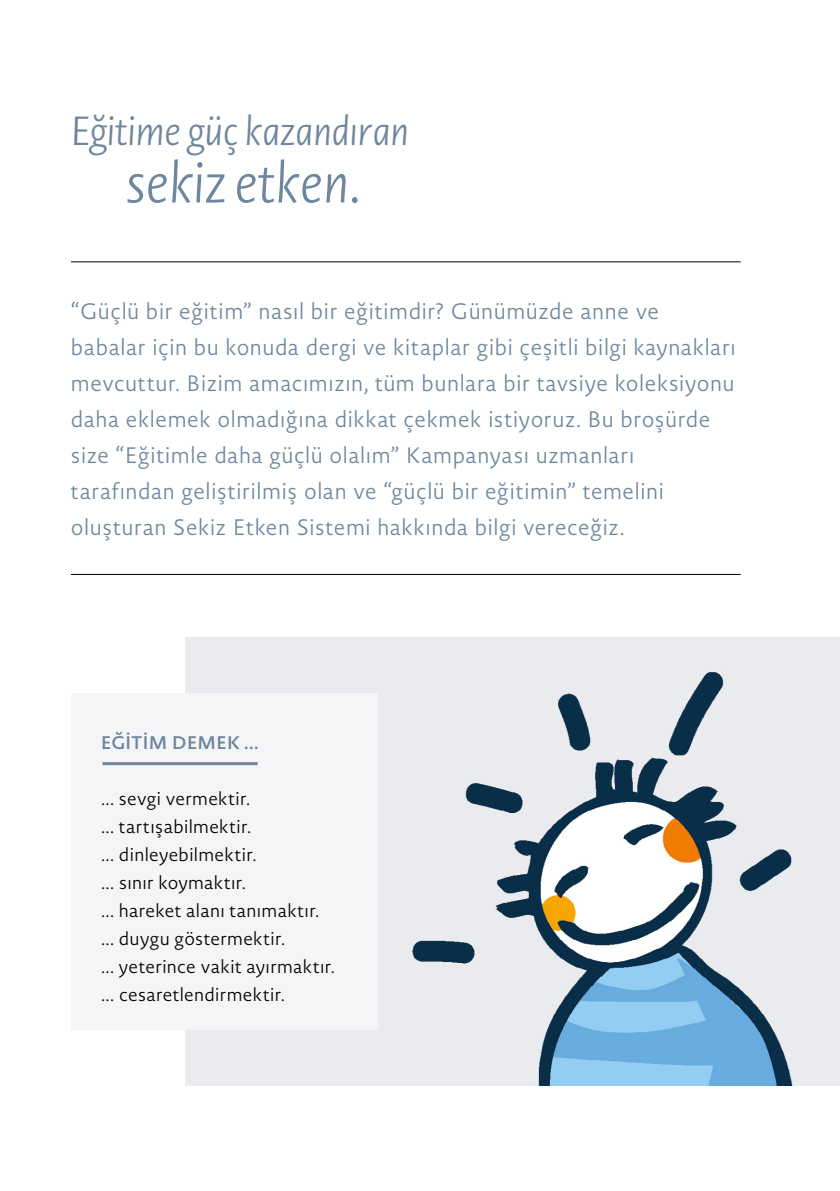
<style>
.page{position:relative;width:840px;height:1191px;background:#fff}
.page>*{position:absolute;margin:0;border:0;box-sizing:border-box;transform-origin:0 0}
.t1{font:italic 300 56px "Novel Sans Pro";letter-spacing:-.015em;color:#6e869e}
.t2{font:italic 300 40px "Novel Sans Pro";letter-spacing:-.015em;color:#6e869e}
.t3{font:300 22px/36px "Novel Sans Pro";letter-spacing:.025em;color:#6e869e}
.t4{font:300 18px/28px "Novel Sans Pro";letter-spacing:.02em;color:#000}
.t5{font:600 18px "Novel Sans Pro";letter-spacing:.005em;color:#6e869e}
</style>
<div class="page">
<div style="left:186px;top:637px;width:653px;height:448px;background:#e9ebef"></div>
<hr style="left:71px;top:261px;width:669px;height:1px;background:#000">
<hr style="left:71px;top:574px;width:669px;height:1px;background:#000">
<div style="left:71px;top:693px;width:306px;height:336px;background:#f5f5f8"></div>
<hr style="left:102px;top:762px;width:155px;height:3px;background:#6e869e">
<img style="left:412px;top:672px;width:381px;height:413px">
<h2 class="t2" style="left:70px;top:103px;width:340px">Eğitime güç kazandıran</h2>
<h1 class="t1" style="left:126px;top:145px;width:236px">sekiz etken.</h1>
<p class="t3" style="left:71px;top:292px;width:666px">“Güçlü bir eğitim” nasıl bir eğitimdir? Günümüzde anne ve babalar için bu konuda dergi ve kitaplar gibi çeşitli bilgi kaynakları mevcuttur. Bizim amacımızın, tüm bunlara bir tavsiye koleksiyonu daha eklemek olmadığına dikkat çekmek istiyoruz. Bu broşürde size “Eğitimle daha güçlü olalım” Kampanyası uzmanları tarafından geliştirilmiş olan ve “güçlü bir eğitimin” temelini oluşturan Sekiz Etken Sistemi hakkında bilgi vereceğiz.</p>
<p class="t5" style="left:101px;top:729px;width:159px">EĞITIM DEMEK ...</p>
<p class="t4" style="left:101px;top:784px;width:235px">... sevgi vermektir.<br>... tartışabilmektir.<br>... dinleyebilmektir.<br>... sınır koymaktır.<br>... hareket alanı tanımaktır. ... duygu göstermektir.<br>... yeterince vakit ayırmaktır. ... cesaretlendirmektir.</p>
</div>
